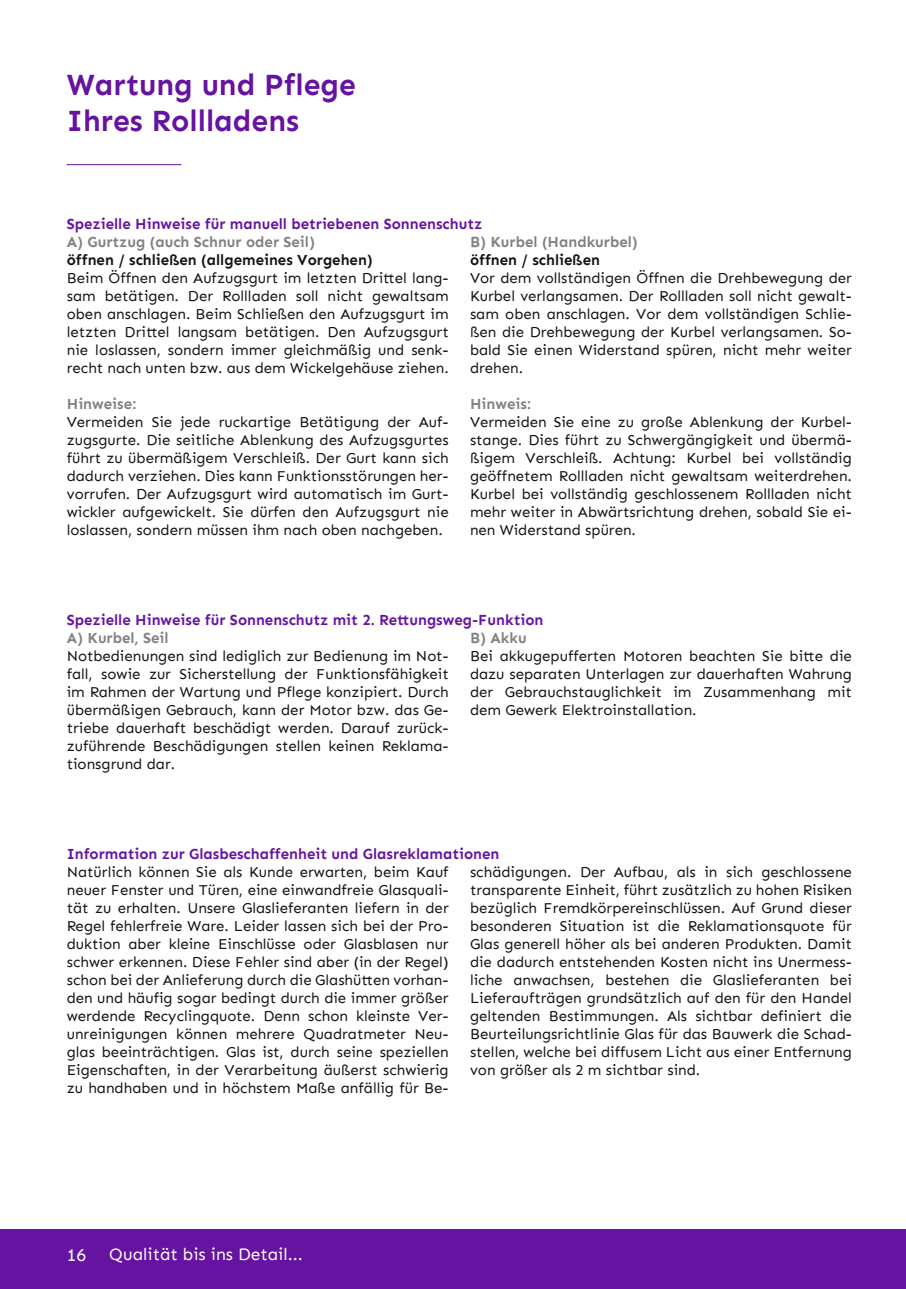
<style>
.page{position:relative;width:906px;height:1289px;background:#fff}
.page>*{position:absolute;margin:0;border:0;box-sizing:border-box;transform-origin:0 0}
.t1{font:700 30px/36px "Sen";color:#6713a2}
.t2{font:18px "Sen";color:#fff}
.t3{font:17.25px "Sen";color:#fff}
.t4{font:15px/18px "Sen";color:#131413;text-align:justify}
.t5{font:700 15px "Sen";color:#6713a2}
.t6{font:700 15px "Sen";color:#818181}
.t7{font:700 15px "Sen";color:#131413}
</style>
<div class="page">
<div style="left:0;top:1229px;width:906px;height:59px;background:#6713a2"></div>
<hr style="left:67px;top:164px;width:114px;height:1px;background:#6713a2">
<h1 class="t1" style="left:67px;top:67px;width:291px">Wartung und Pflege<br>Ihres Rollladens</h1>
<p class="t5" style="left:67px;top:215px;width:417px">Spezielle Hinweise für manuell betriebenen Sonnenschutz</p>
<p class="t6" style="left:67px;top:233px;width:250px">A) Gurtzug (auch Schnur oder Seil)</p>
<p class="t7" style="left:67px;top:251px;width:308px">öffnen / schließen (allgemeines Vorgehen)</p>
<p class="t4" style="left:67px;top:269px;width:383px">Beim Öffnen den Aufzugsgurt im letzten Drittel lang&shy;sam betätigen. Der Rollladen soll nicht gewaltsam oben anschlagen. Beim Schließen den Aufzugsgurt im letzten Drittel langsam betätigen. Den Aufzugsgurt nie loslassen, sondern immer gleichmäßig und senk&shy;recht nach unten bzw. aus dem Wickelgehäuse ziehen.</p>
<p class="t6" style="left:67px;top:395px;width:72px">Hinweise:</p>
<p class="t4" style="left:67px;top:413px;width:383px">Vermeiden Sie jede ruckartige Betätigung der Auf&shy;zugsgurte. Die seitliche Ablenkung des Aufzugsgurtes führt zu übermäßigem Verschleiß. Der Gurt kann sich dadurch verziehen. Dies kann Funktionsstörungen her&shy;vorrufen. Der Aufzugsgurt wird automatisch im Gurt&shy;wickler aufgewickelt. Sie dürfen den Aufzugsgurt nie loslassen, sondern müssen ihm nach oben nachgeben.</p>
<p class="t6" style="left:470px;top:233px;width:169px">B) Kurbel (Handkurbel)</p>
<p class="t7" style="left:470px;top:251px;width:132px">öffnen / schließen</p>
<p class="t4" style="left:470px;top:269px;width:383px">Vor dem vollständigen Öffnen die Drehbewegung der Kurbel verlangsamen. Der Rollladen soll nicht gewalt&shy;sam oben anschlagen. Vor dem vollständigen Schlie&shy;ßen die Drehbewegung der Kurbel verlangsamen. So&shy;bald Sie einen Widerstand spüren, nicht mehr weiter drehen.</p>
<p class="t6" style="left:470px;top:395px;width:63px">Hinweis:</p>
<p class="t4" style="left:470px;top:413px;width:383px">Vermeiden Sie eine zu große Ablenkung der Kurbel&shy;stange. Dies führt zu Schwergängigkeit und übermä&shy;ßigem Verschleiß. Achtung: Kurbel bei vollständig geöffnetem Rollladen nicht gewaltsam weiterdrehen.<br>Kurbel bei vollständig geschlossenem Rollladen nicht mehr weiter in Abwärtsrichtung drehen, sobald Sie ei&shy;nen Widerstand spüren.</p>
<p class="t5" style="left:67px;top:611px;width:478px">Spezielle Hinweise für Sonnenschutz mit 2. Rettungsweg-Funktion</p>
<p class="t6" style="left:67px;top:629px;width:103px">A) Kurbel, Seil</p>
<p class="t4" style="left:67px;top:647px;width:383px">Notbedienungen sind lediglich zur Bedienung im Not&shy;fall, sowie zur Sicherstellung der Funktionsfähigkeit im Rahmen der Wartung und Pflege konzipiert. Durch übermäßigen Gebrauch, kann der Motor bzw. das Ge&shy;triebe dauerhaft beschädigt werden. Darauf zurück&shy;zuführende Beschädigungen stellen keinen Reklama&shy;tionsgrund dar.</p>
<p class="t6" style="left:470px;top:629px;width:58px">B) Akku</p>
<p class="t4" style="left:470px;top:647px;width:383px">Bei akkugepufferten Motoren beachten Sie bitte die dazu separaten Unterlagen zur dauerhaften Wahrung der Gebrauchstauglichkeit im Zusammenhang mit dem Gewerk Elektroinstallation.</p>
<p class="t5" style="left:67px;top:845px;width:434px">Information zur Glasbeschaffenheit und Glasreklamationen</p>
<p class="t4" style="left:67px;top:863px;width:383px">Natürlich können Sie als Kunde erwarten, beim Kauf neuer Fenster und Türen, eine einwandfreie Glasquali&shy;tät zu erhalten. Unsere Glaslieferanten liefern in der Regel fehlerfreie Ware. Leider lassen sich bei der Pro&shy;duktion aber kleine Einschlüsse oder Glasblasen nur schwer erkennen. Diese Fehler sind aber (in der Regel) schon bei der Anlieferung durch die Glashütten vorhan&shy;den und häufig sogar bedingt durch die immer größer werdende Recyclingquote. Denn schon kleinste Ver&shy;unreinigungen können mehrere Quadratmeter Neu&shy;glas beeinträchtigen. Glas ist, durch seine speziellen Eigenschaften, in der Verarbeitung äußerst schwierig zu handhaben und in höchstem Maße anfällig für Be-</p>
<p class="t4" style="left:470px;top:863px;width:383px">schädigungen. Der Aufbau, als in sich geschlossene transparente Einheit, führt zusätzlich zu hohen Risiken bezüglich Fremdkörpereinschlüssen. Auf Grund dieser besonderen Situation ist die Reklamationsquote für Glas generell höher als bei anderen Produkten. Damit die dadurch entstehenden Kosten nicht ins Unermess&shy;liche anwachsen, bestehen die Glaslieferanten bei Lieferaufträgen grundsätzlich auf den für den Handel geltenden Bestimmungen. Als sichtbar definiert die Beurteilungsrichtlinie Glas für das Bauwerk die Schad&shy;stellen, welche bei diffusem Licht aus einer Entfernung von größer als 2 m sichtbar sind.</p>
<p class="t2" style="left:67px;top:1244px;width:21px">16</p>
<p class="t3" style="left:109px;top:1243px;width:195px">Qualität bis ins Detail...</p>
</div>
